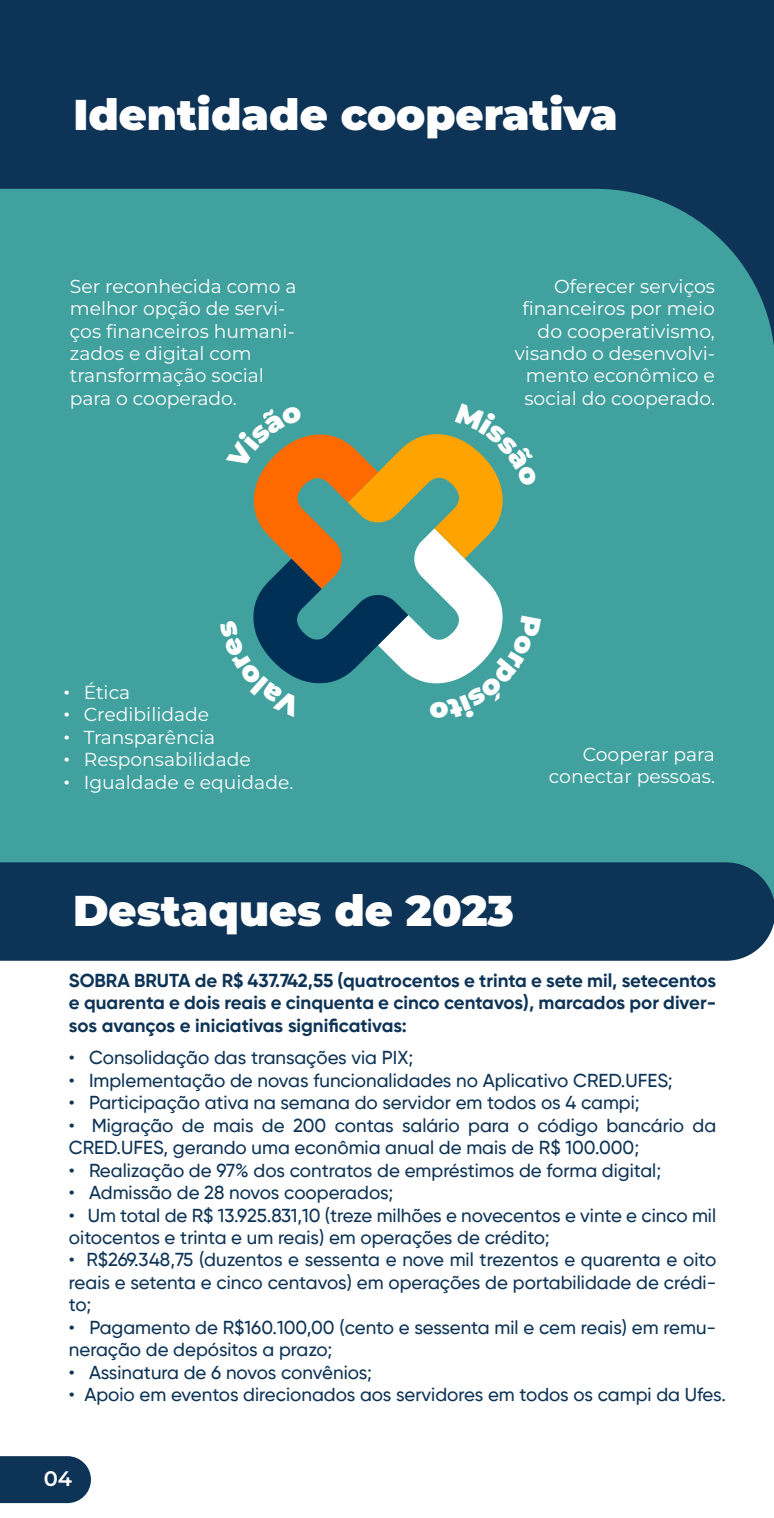
<style>
.page{position:relative;width:774px;height:1518px;background:#fff}
.page>*{position:absolute;margin:0;border:0;box-sizing:border-box;transform-origin:0 0}
.t1{font:900 43.05px "Montserrat";color:#fff}
.t2{font:600 21px "Montserrat";color:#fff}
.t3{font:500 18.72px/22.4px "Gilroy";color:#0d3356}
.t4{font:18.72px/22.6px "Montserrat";color:#fff;text-align:right}
.t5{font:700 18.72px/22.4px "Gilroy";color:#0d3356;text-align:justify}
.s1{font-family:"Gilroy";font-weight:500}
</style>
<div class="page">
<div style="left:0;top:0;width:774px;height:189px;background:#0d3356"></div>
<div style="left:0;top:189px;width:774px;height:673px;background:#41a19e"></div>
<svg style="left:0;top:1456px;width:91px;height:47px;background:#1b3e5f"></svg>
<div style="left:0;top:862px;width:774px;height:99px;background:#0d3356"></div>
<svg style="left:220px;top:403px;width:321px;height:316px;background:#6f9a83"></svg>
<h1 class="t1" style="left:73px;top:86px;width:546px">Identidade cooperativa</h1>
<p class="t4" style="left:70px;top:274px;width:228px;text-align:left">Ser reconhecida como a melhor opção de servi&shy;ços financeiros humani&shy;zados e digital com transformação social para o cooperado.</p>
<p class="t4" style="left:64px;top:681px;width:68px"><span class="s1">•</span> Ética</p>
<p class="t4" style="left:64px;top:703px;width:147px"><span class="s1">•</span> Credibilidade</p>
<p class="t4" style="left:64px;top:726px;width:153px"><span class="s1">•</span> Transparência</p>
<p class="t4" style="left:64px;top:748px;width:189px"><span class="s1">•</span> Responsabilidade</p>
<p class="t4" style="left:64px;top:771px;width:231px"><span class="s1">•</span> Igualdade e equidade.</p>
<p class="t4" style="left:515px;top:274px;width:202px">Oferecer serviços financeiros por meio do cooperativismo, visando o desenvolvi&shy;mento econômico e social do cooperado.</p>
<p class="t4" style="left:549px;top:742px;width:168px">Cooperar para conectar pessoas.</p>
<h1 class="t1" style="left:73px;top:882px;width:442px">Destaques de 2023</h1>
<p class="t5" style="left:69px;top:969px;width:649px">SOBRA BRUTA de R$ 437.742,55 (quatrocentos e trinta e sete mil, setecentos e quarenta e dois reais e cinquenta e cinco centavos), marcados por diver&shy;sos avanços e iniciativas significativas:</p>
<p class="t3" style="left:69px;top:1046px;width:346px">• Consolidação das transações via PIX;</p>
<p class="t3" style="left:69px;top:1069px;width:605px">• Implementação de novas funcionalidades no Aplicativo CRED.UFES;</p>
<p class="t3" style="left:69px;top:1091px;width:572px">• Participação ativa na semana do servidor em todos os 4 campi;</p>
<p class="t3" style="left:69px;top:1114px;width:649px">• Migração de mais de 200 contas salário para o código bancário da<br>CRED.UFES, gerando uma econômia anual de mais de R$ 100.000;</p>
<p class="t3" style="left:69px;top:1159px;width:594px">• Realização de 97% dos contratos de empréstimos de forma digital;</p>
<p class="t3" style="left:69px;top:1181px;width:326px">• Admissão de 28 novos cooperados;</p>
<p class="t3" style="left:69px;top:1204px;width:649px">• Um total de R$ 13.925.831,10 (treze milhões e novecentos e vinte e cinco mil oitocentos e trinta e um reais) em operações de crédito;</p>
<p class="t3" style="left:69px;top:1249px;width:649px;text-align:justify">• R$269.348,75 (duzentos e sessenta e nove mil trezentos e quarenta e oito reais e setenta e cinco centavos) em operações de portabilidade de crédi&shy;to;</p>
<p class="t3" style="left:69px;top:1316px;width:649px">• Pagamento de R$160.100,00 (cento e sessenta mil e cem reais) em remu&shy;neração de depósitos a prazo;</p>
<p class="t3" style="left:69px;top:1361px;width:305px">• Assinatura de 6 novos convênios;</p>
<p class="t3" style="left:69px;top:1383px;width:658px">• Apoio em eventos direcionados aos servidores em todos os campi da Ufes.</p>
<p class="t2" style="left:44px;top:1464px;width:30px">04</p>
</div>
